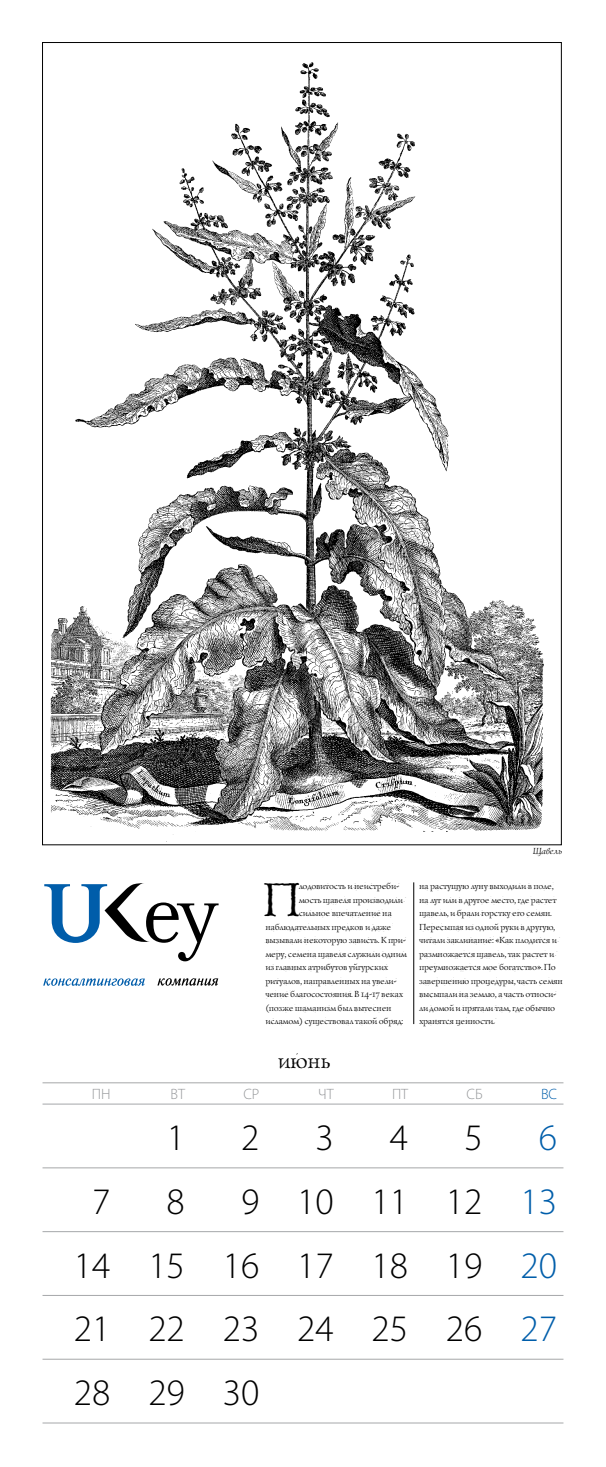
<style>
.page{position:relative;width:606px;height:1467px;background:#fff}
.page>*{position:absolute;margin:0;border:0;box-sizing:border-box;transform-origin:0 0}
.t1{font:48.45px "Lazurski Antique Display";color:#000}
.t2{font:300 37.5px/63.8px "Myriad Pro";color:#000;text-align:justify}
.t3{font:300 37.5px "Myriad Pro";color:#005eaa}
.t4{font:22.5px "Lazurski Antique Display";color:#000}
.t5{font:300 15px "Myriad Pro";color:#939598}
.t6{font:300 15px "Myriad Pro";color:#005eaa}
.t7{font:9px/13.5px "Lazurski Antique Display";color:#000}
.t8{font:italic 9px "Lazurski";color:#000}
.s1{color:#005eaa}
</style>
<div class="page">
<hr style="left:43px;top:1083px;width:520px;height:1px;background:#a5a7a9">
<hr style="left:43px;top:1104px;width:520px;height:1px;background:#a5a7a9">
<hr style="left:43px;top:1168px;width:520px;height:1px;background:#a5a7a9">
<hr style="left:43px;top:1231px;width:520px;height:1px;background:#a5a7a9">
<hr style="left:43px;top:1295px;width:520px;height:1px;background:#a5a7a9">
<hr style="left:43px;top:1359px;width:520px;height:1px;background:#a5a7a9">
<hr style="left:43px;top:1423px;width:520px;height:1px;background:#a5a7a9">
<svg style="left:44px;top:883px;width:175px;height:78px"></svg>
<svg style="left:157px;top:978px;width:61px;height:8px"></svg>
<svg style="left:43px;top:978px;width:102px;height:8px"></svg>
<img style="left:50px;top:62px;width:495px;height:780px">
<hr style="left:414px;top:882px;width:1px;height:142px;background:#000">
<p class="t7" style="left:298px;top:879px;width:101px">лодовитость и неистреби-</p>
<p class="t7" style="left:298px;top:892px;width:105px">мость щавеляпроизводили</p>
<p class="t7" style="left:298px;top:906px;width:94px">сильноевпечатлениена</p>
<p class="t7" style="left:265px;top:919px;width:132px">наблюдательных предков и даже</p>
<p class="t7" style="left:265px;top:933px;width:141px">вызывали некоторую зависть. К при-</p>
<p class="t7" style="left:265px;top:946px;width:143px">меру, семена щавеляслужили одним</p>
<p class="t7" style="left:265px;top:960px;width:124px">из главных атрибутов уйгурских</p>
<p class="t7" style="left:265px;top:973px;width:132px">ритуалов, направленных на увели-</p>
<p class="t7" style="left:265px;top:987px;width:139px">чениеблагосостояния. В14-17 веках</p>
<p class="t7" style="left:265px;top:1000px;width:127px">(позжешаманизм был вытеснен</p>
<p class="t7" style="left:265px;top:1014px;width:139px">исламом) существовал такой обряд:</p>
<h1 class="t1" style="left:260px;top:867px;width:39px">П</h1>
<h3 class="t4" style="left:277px;top:1045px;width:54px">июнь</h3>
<p class="t8" style="left:532px;top:845px;width:31px">Щавель</p>
<p class="t7" style="left:419px;top:879px;width:146px">на растущую луну выходили в поле, на луг или в другоеместо, гдерастет щавель, и брали горстку его семян.<br>Пересыпаяиз одной руки в другую, читали заклинание: «Какплодитсяи размножаетсящавель, такрастет и преумножаетсямоебогатство». По завершению процедуры, часть семян высыпали на землю, а часть относи&shy;ли домой и прятали там, гдеобычно хранятсяценности.</p>
<h3 class="t5" style="left:92px;top:1085px;width:20px">ПН</h3>
<h3 class="t5" style="left:170px;top:1085px;width:16px">ВТ</h3>
<h3 class="t5" style="left:243px;top:1085px;width:18px">СР</h3>
<h3 class="t5" style="left:318px;top:1085px;width:17px">ЧТ</h3>
<h3 class="t5" style="left:392px;top:1085px;width:18px">ПТ</h3>
<h3 class="t5" style="left:466px;top:1085px;width:18px">СБ</h3>
<h3 class="t6" style="left:541px;top:1085px;width:17px">ВС</h3>
<h2 class="t2" style="left:167px;top:1105px;width:20px">1</h2>
<h2 class="t2" style="left:241px;top:1105px;width:20px">2</h2>
<h2 class="t2" style="left:315px;top:1105px;width:20px">3</h2>
<h2 class="t2" style="left:390px;top:1105px;width:20px">4</h2>
<h2 class="t2" style="left:464px;top:1105px;width:20px">5</h2>
<h2 class="t3" style="left:539px;top:1115px;width:20px">6</h2>
<h2 class="t2" style="left:92px;top:1169px;width:20px">7</h2>
<h2 class="t2" style="left:167px;top:1169px;width:20px">8</h2>
<h2 class="t2" style="left:74px;top:1169px;width:485px;text-indent:167px">9 10 11 12 <span class="s1">13<br></span>14 15 16 17 18 19 <span class="s1">20<br></span>21 22 23 24 25 26 <span class="s1">27<br></span>28 29 30</h2>
</div>
